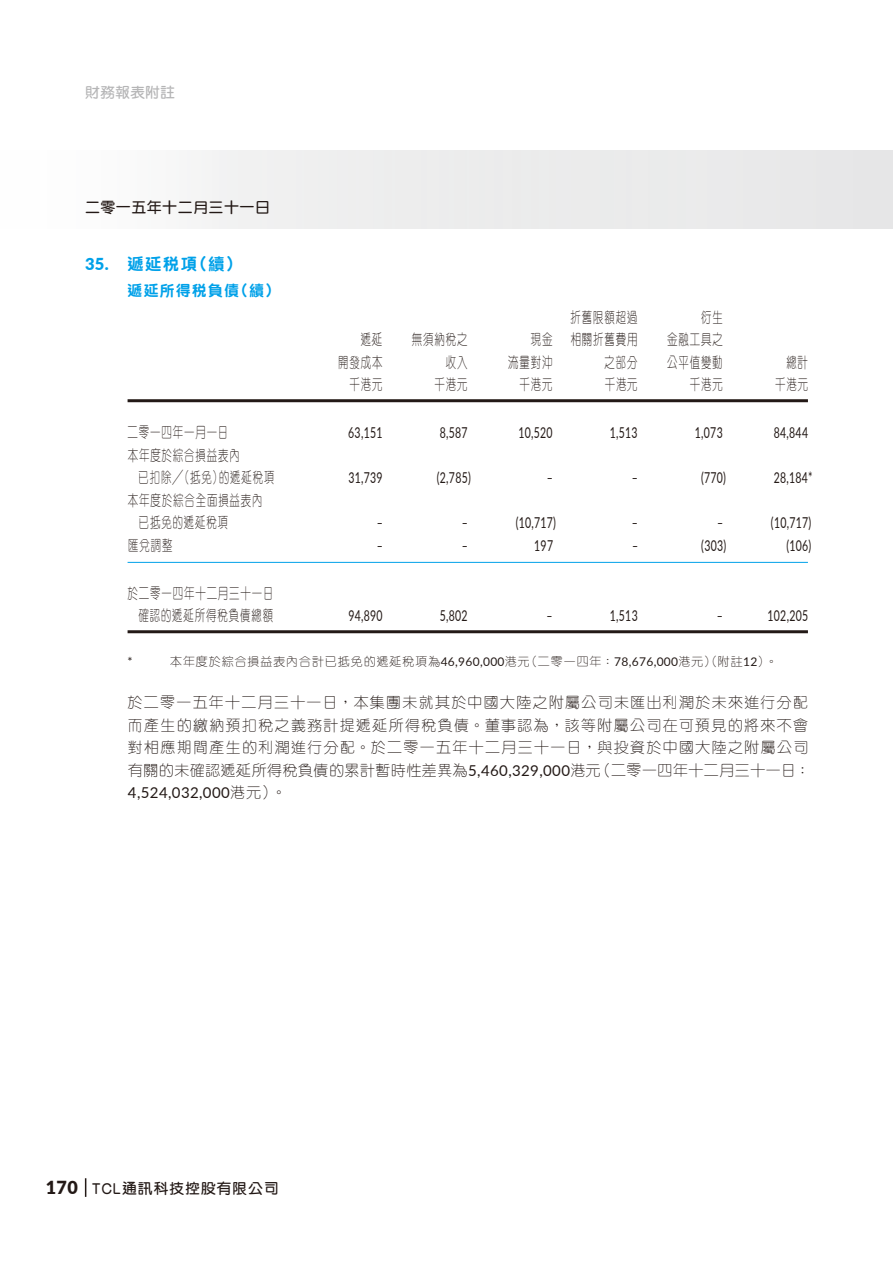
<style>
.page{position:relative;width:893px;height:1263px;background:#fff}
.page>*{position:absolute;margin:0;border:0;box-sizing:border-box;transform-origin:0 0}
.t1{font:800 16.5px "M Yuen HK";color:#00a1e9}
.t2{font:300 15px/22.5px "M Yuen HK";letter-spacing:.075em;color:#231916}
.t3{font:300 15px/22.5px "M Yuen HK";letter-spacing:.075em;color:#231916;scale:.7 1}
.t4{font:15px "Lato";letter-spacing:.025em;color:#231916;scale:.7 1}
.t5{font:15px "Lato";letter-spacing:.025em;color:#231916}
.t6{font:600 15px "M Yuen HK";letter-spacing:.05em;color:#231916}
.t7{font:600 15px "M Yuen HK";letter-spacing:.03em;color:#231916}
.t8{font:800 15px "M Yuen HK";letter-spacing:.075em;color:#00a1e9}
.t9{font:600 15px "M Yuen HK";color:#b5b5b6}
.t10{font:300 12px "M Yuen HK";letter-spacing:.075em;color:#231916}
.t11{font:12px "Lato";color:#231916}
.s1{font-family:"M Yuen HKS"}
.s2{font-family:"Lato";font-weight:900}
.s3{font-family:"Lato";font-weight:400}
.s4{font-family:"M Yuen HK";font-weight:300}
.s5{font-family:"Lato";font-weight:900;font-size:18px}
</style>
<div class="page">
<div style="left:0;top:151px;width:893px;height:77px;background:linear-gradient(to right,#fafafa,#e4e4e5)"></div>
<svg style="left:85px;top:1178px;width:1px;height:19px"></svg>
<hr style="left:128px;top:399px;width:680px;height:3px;background:#231916">
<hr style="left:128px;top:562px;width:680px;height:1px;background:#00a1e9">
<hr style="left:128px;top:630px;width:680px;height:3px;background:#231916">
<p class="t9" style="left:85px;top:83px;width:92px">財務報表附註</p>
<p class="t7" style="left:85px;top:197px;width:186px">二<span class="s1">零</span>一五年十二月三十一日</p>
<p class="t1" style="left:85px;top:252px;width:158px"><span class="s2">35.</span> 遞延稅項（續）</p>
<p class="t8" style="left:128px;top:279px;width:153px">遞延所得稅負債（續）</p>
<p class="t3" style="left:571px;top:305px;width:97px">折舊限額超過</p>
<p class="t3" style="left:701px;top:305px;width:33px">衍生</p>
<p class="t3" style="left:361px;top:327px;width:33px">遞延</p>
<p class="t3" style="left:412px;top:327px;width:81px">無須納稅之</p>
<p class="t3" style="left:531px;top:327px;width:154px">現金 相關折舊費用</p>
<p class="t3" style="left:667px;top:327px;width:81px">金融工具之</p>
<p class="t3" style="left:338px;top:350px;width:65px">開發成本</p>
<p class="t3" style="left:446px;top:350px;width:33px">收入</p>
<p class="t3" style="left:508px;top:350px;width:65px">流量對沖</p>
<p class="t3" style="left:605px;top:350px;width:49px">之部分</p>
<p class="t3" style="left:667px;top:350px;width:81px">公平值變動</p>
<p class="t3" style="left:786px;top:350px;width:33px">總計</p>
<p class="t3" style="left:350px;top:372px;width:49px">千港元</p>
<p class="t3" style="left:435px;top:372px;width:49px">千港元</p>
<p class="t3" style="left:520px;top:372px;width:49px">千港元</p>
<p class="t3" style="left:605px;top:372px;width:49px">千港元</p>
<p class="t3" style="left:690px;top:372px;width:49px">千港元</p>
<p class="t3" style="left:775px;top:372px;width:49px">千港元</p>
<p class="t3" style="left:128px;top:420px;width:146px">二<span class="s1">零</span>一四年一月一日</p>
<p class="t4" style="left:348px;top:422px;width:50px">63,151</p>
<p class="t4" style="left:440px;top:422px;width:41px">8,587</p>
<p class="t4" style="left:518px;top:422px;width:50px">10,520</p>
<p class="t4" style="left:610px;top:422px;width:41px">1,513</p>
<p class="t4" style="left:695px;top:422px;width:41px">1,073</p>
<p class="t4" style="left:774px;top:422px;width:50px">84,844</p>
<p class="t3" style="left:139px;top:443px;width:196px;text-indent:-11px">本年度於綜合損益表內<br>已扣除╱（抵免）的遞延稅項</p>
<p class="t4" style="left:348px;top:467px;width:50px">31,739</p>
<p class="t4" style="left:437px;top:467px;width:50px">(2,785)</p>
<p class="t4" style="left:547px;top:467px;width:10px">–</p>
<p class="t4" style="left:632px;top:467px;width:10px">–</p>
<p class="t4" style="left:701px;top:467px;width:37px">(770)</p>
<p class="t4" style="left:774px;top:467px;width:57px">28,184*</p>
<p class="t3" style="left:139px;top:488px;width:179px;text-indent:-11px">本年度於綜合全面損益表內已抵免的遞延稅項</p>
<p class="t4" style="left:377px;top:512px;width:10px">–</p>
<p class="t4" style="left:462px;top:512px;width:10px">–</p>
<p class="t4" style="left:516px;top:512px;width:59px">(10,717)</p>
<p class="t4" style="left:632px;top:512px;width:10px">–</p>
<p class="t4" style="left:717px;top:512px;width:10px">–</p>
<p class="t4" style="left:771px;top:512px;width:59px">(10,717)</p>
<p class="t3" style="left:128px;top:533px;width:65px">匯兌調整</p>
<p class="t4" style="left:377px;top:534px;width:10px">–</p>
<p class="t4" style="left:462px;top:534px;width:10px">–</p>
<p class="t4" style="left:534px;top:534px;width:28px">197</p>
<p class="t4" style="left:632px;top:534px;width:10px">–</p>
<p class="t4" style="left:701px;top:534px;width:37px">(303)</p>
<p class="t4" style="left:786px;top:534px;width:37px">(106)</p>
<p class="t3" style="left:128px;top:581px;width:210px;text-align:right">於二<span class="s1">零</span>一四年十二月三十一日確認的遞延所得稅負債總額</p>
<p class="t4" style="left:348px;top:605px;width:50px">94,890</p>
<p class="t4" style="left:440px;top:605px;width:41px">5,802</p>
<p class="t4" style="left:547px;top:605px;width:10px">–</p>
<p class="t4" style="left:610px;top:605px;width:41px">1,513</p>
<p class="t4" style="left:717px;top:605px;width:10px">–</p>
<p class="t4" style="left:768px;top:605px;width:59px">102,205</p>
<p class="t11" style="left:128px;top:653px;width:7px">*</p>
<p class="t10" style="left:170px;top:654px;width:609px">本年度於綜合損益表內合計已抵免的遞延稅項為<span class="s3">46,960,000</span>港元（二<span class="s1">零</span>一四年：<span class="s3">78,676,000</span>港元）（附註<span class="s3">12</span>）。</p>
<p class="t2" style="left:128px;top:690px;width:684px">於二<span class="s1">零</span>一五年十二月三十一日，本集團未就其於中國大陸之附屬公司未匯出利潤於未來進行分配而產生的繳納預扣稅之義務計提遞延所得稅負債。董事認為，該等附屬公司在可預見的將來不會對相應期間產生的利潤進行分配。於二<span class="s1">零</span>一五年十二月三十一日，與投資於中國大陸之附屬公司有關的未確認遞延所得稅負債的累計暫時性差異為<span class="s3">5,460,329,000</span>港元（二<span class="s1">零</span>一四年十二月三十一日：</p>
<p class="t5" style="left:128px;top:782px;width:160px">4,524,032,000<span class="s4">港元）。</span></p>
<p class="t6" style="left:46px;top:1178px;width:235px"><span class="s5">170</span> TCL通訊科技控股有限公司</p>
</div>
